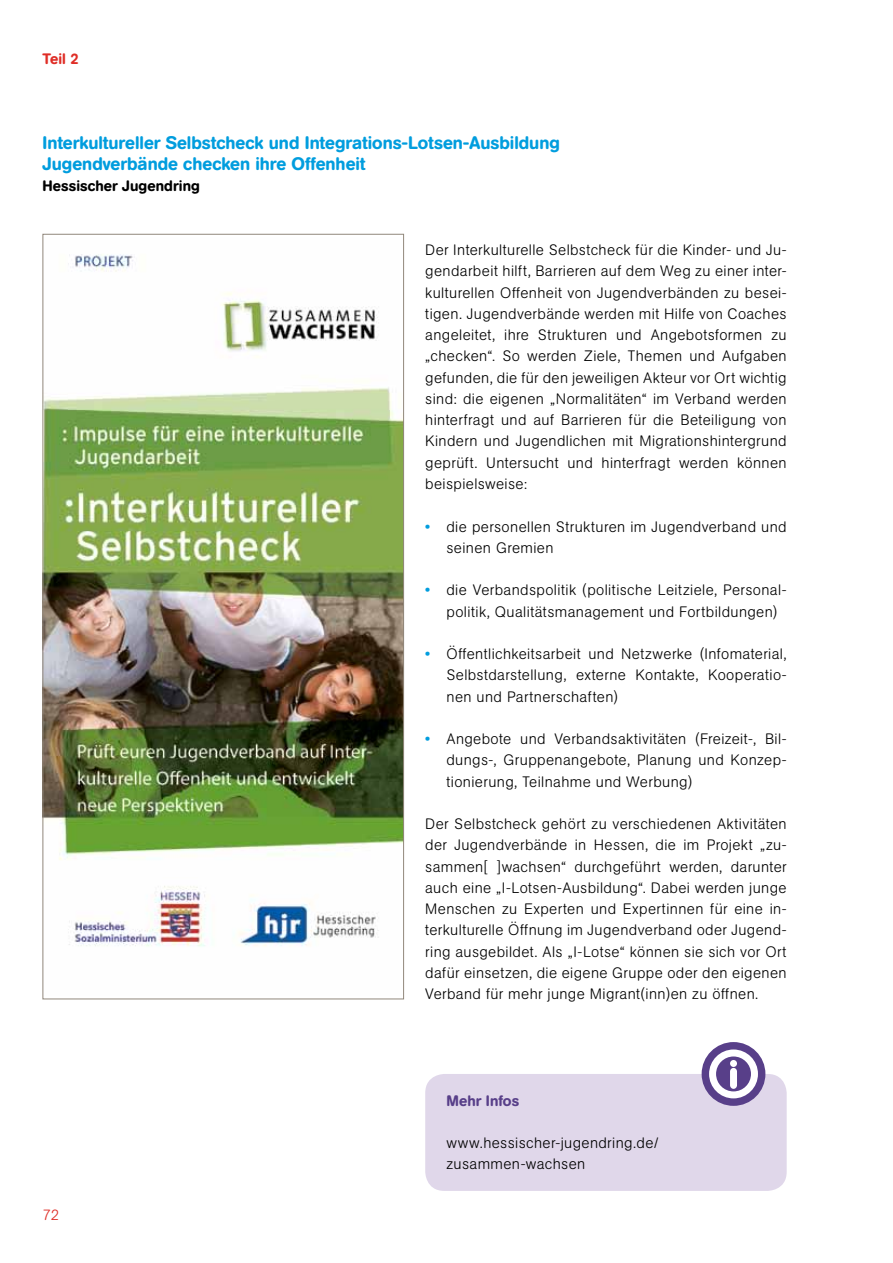
<style>
.page{position:relative;width:893px;height:1263px;background:#fff}
.page>*{position:absolute;margin:0;border:0;box-sizing:border-box;transform-origin:0 0}
.t1{font:500 18px "AG Book Rounded Pro";color:#009dde}
.t2{font:300 15px/21.3px "AG Book Rounded Pro";letter-spacing:.025em;color:#000;text-align:justify}
.t3{font:500 15px "AG Book Rounded Pro";letter-spacing:.005em;color:#000}
.H7{font:500 15px "AG Book Rounded Pro";letter-spacing:.005em;color:#583f89}
.t4{font:500 15px "AG Book Rounded Pro";color:#df2d26}
.t5{font:300 15px "AG Book Rounded Pro";color:#df2d26}
.s1{font-weight:500;color:#009dde}
</style>
<div class="page">
<img style="left:45px;top:254px;width:357px;height:693px">
<div style="left:425px;top:1074px;width:362px;height:117px;background:#e0d7ea;border-radius:19px"></div>
<div style="left:702px;top:1042px;width:63px;height:64px;background:#583f89;border-radius:50%"></div>
<svg style="left:709px;top:1049px;width:49px;height:49px"></svg>
<div style="left:730px;top:1060px;width:7px;height:7px;background:#fff;border-radius:50%"></div>
<div style="left:730px;top:1068px;width:7px;height:21px;background:#fff;border-radius:4px"></div>
<p class="t4" style="left:43px;top:49px;width:38px">Teil 2</p>
<p class="t1" style="left:43px;top:131px;width:519px">Interkultureller Selbstcheck und Integrations-Lotsen-Ausbildung</p>
<p class="t1" style="left:43px;top:152px;width:324px">Jugendverbände checken ihre Offenheit</p>
<p class="t3" style="left:43px;top:176px;width:159px">Hessischer Jugendring</p>
<p class="t2" style="left:425px;top:239px;width:363px">Der Interkulturelle Selbstcheck für die Kinder- und Ju&shy;gendarbeit hilft, Barrieren auf dem Weg zu einer inter&shy;kulturellen Offenheit von Jugendverbänden zu besei&shy;tigen. Jugendverbände werden mit Hilfe von Coaches angeleitet, ihre Strukturen und Angebotsformen zu „checken“. So werden Ziele, Themen und Aufgaben gefunden, die für den jeweiligen Akteur vor Ort wichtig sind: die eigenen „Normalitäten“ im Verband werden hinterfragt und auf Barrieren für die Beteiligung von Kindern und Jugendlichen mit Migrationshintergrund geprüft. Untersucht und hinterfragt werden können beispielsweise:</p>
<p class="t2" style="left:446px;top:515px;width:342px;text-indent:-21px"><span class="s1">•</span> die personellen Strukturen im Jugendverband und seinen Gremien</p>
<p class="t2" style="left:446px;top:579px;width:342px;text-indent:-21px"><span class="s1">•</span> die Verbandspolitik (politische Leitziele, Personal&shy;politik, Qualitätsmanagement und Fortbildungen)</p>
<p class="t2" style="left:446px;top:643px;width:342px;text-indent:-21px"><span class="s1">•</span> Öffentlichkeitsarbeit und Netzwerke (Infomaterial, Selbstdarstellung, externe Kontakte, Kooperatio&shy;nen und Partnerschaften)</p>
<p class="t2" style="left:446px;top:728px;width:342px;text-indent:-21px"><span class="s1">•</span> Angebote und Verbandsaktivitäten (Freizeit-, Bil&shy;dungs-, Gruppenangebote, Planung und Konzep&shy;tionierung, Teilnahme und Werbung)</p>
<p class="t2" style="left:425px;top:813px;width:363px">Der Selbstcheck gehört zu verschiedenen Aktivitäten der Jugendverbände in Hessen, die im Projekt „zu&shy;sammen[ ]wachsen“ durchgeführt werden, darunter auch eine „I-Lotsen-Ausbildung“. Dabei werden junge Menschen zu Experten und Expertinnen für eine in&shy;terkulturelle Öffnung im Jugendverband oder Jugend&shy;ring ausgebildet. Als „I-Lotse“ können sie sich vor Ort dafür einsetzen, die eigene Gruppe oder den eigenen Verband für mehr junge Migrant(inn)en zu öffnen.</p>
<p class="t5" style="left:43px;top:1205px;width:18px">72</p>
<p class="H7" style="left:446px;top:1091px;width:74px">Mehr Infos</p>
<p class="t2" style="left:446px;top:1132px;width:214px">www.hessischer-jugendring.de/ zusammen-wachsen</p>
</div>
